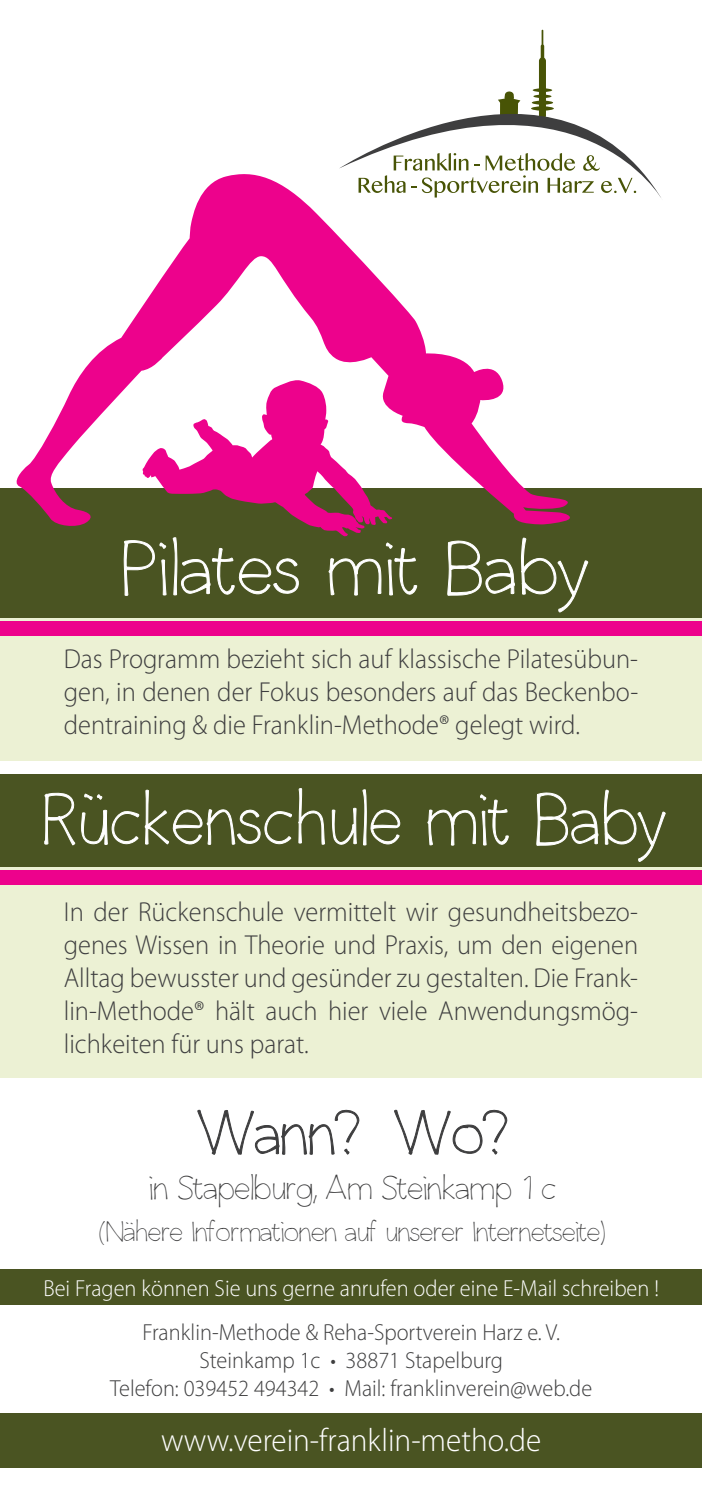
<style>
.page{position:relative;width:702px;height:1489px;background:#fff}
.page>*{position:absolute;margin:0;border:0;box-sizing:border-box;transform-origin:0 0}
.t1{font:300 72.5px "Claphappy";letter-spacing:.03em;color:#fff}
.t2{font:300 70px "Claphappy";letter-spacing:.03em;color:#fff;scale:.95 1}
.t3{font:300 60px "Claphappy";color:#3e3e3f}
.t4{font:300 32.5px "Myriad Pro";color:#fff;scale:.96 1}
.t5{font:300 32.5px "Claphappy";color:#3e3e3f}
.t6{font:300 27.5px/33px "Myriad Pro";color:#3e3e3f;text-align:justify;scale:.96 1}
.t7{font:300 27.5px "Claphappy";color:#3e3e3f}
.t8{font:300 23.25px/28px "Myriad Pro";color:#3e3e3f;text-align:center;scale:.96 1}
.t9{font:300 23.25px "Myriad Pro";color:#fff;scale:.96 1}
</style>
<div class="page">
<div style="left:0;top:865px;width:702px;height:212px;background:#ecf1d4"></div>
<div style="left:0;top:614px;width:702px;height:146px;background:#ecf1d4"></div>
<div style="left:0;top:774px;width:702px;height:93px;background:#4a5422"></div>
<svg style="left:339px;top:29px;width:322px;height:169px"></svg>
<div style="left:0;top:488px;width:702px;height:129px;background:#4a5422"></div>
<svg style="left:447px;top:540px;width:68px;height:56px"></svg>
<svg style="left:521px;top:537px;width:67px;height:76px"></svg>
<svg style="left:44px;top:792px;width:31px;height:54px"></svg>
<svg style="left:81px;top:760px;width:211px;height:85px"></svg>
<svg style="left:298px;top:788px;width:27px;height:57px"></svg>
<svg style="left:331px;top:789px;width:69px;height:96px"></svg>
<svg style="left:428px;top:794px;width:81px;height:52px"></svg>
<svg style="left:536px;top:792px;width:62px;height:54px"></svg>
<svg style="left:604px;top:789px;width:61px;height:73px"></svg>
<svg style="left:197px;top:1109px;width:162px;height:46px"></svg>
<svg style="left:394px;top:1109px;width:113px;height:46px"></svg>
<div style="left:0;top:870px;width:702px;height:14px;background:#ed028c"></div>
<div style="left:0;top:621px;width:702px;height:14px;background:#ed028c"></div>
<div style="left:0;top:1269px;width:702px;height:35px;background:#4a5422"></div>
<div style="left:0;top:1412px;width:702px;height:55px;background:#4a5422"></div>
<svg style="left:16px;top:169px;width:563px;height:357px"></svg>
<svg style="left:123px;top:378px;width:294px;height:258px"></svg>
<h1 class="t1" style="left:116px;top:535px;width:471px">Pilates mit Baby</h1>
<p class="t6" style="left:64px;top:643px;width:599px">Das Programm bezieht sich auf klassische Pilatesübun&shy;gen, in denen der Fokus besonders auf das Beckenbo&shy;dentraining &amp; die Franklin-Methode® gelegt wird.</p>
<h2 class="t2" style="left:38px;top:787px;width:659px">Rückenschule mit Baby</h2>
<p class="t6" style="left:64px;top:895px;width:599px">In der Rückenschule vermittelt wir gesundheitsbezo&shy;genes Wissen in Theorie und Praxis, um den eigenen Alltag bewusster und gesünder zu gestalten. Die Frank&shy;lin-Methode® hält auch hier viele Anwendungsmög&shy;lichkeiten für uns parat.</p>
<h3 class="t3" style="left:197px;top:1105px;width:310px">Wann? Wo?</h3>
<p class="t5" style="left:147px;top:1172px;width:408px">in Stapelburg, Am Steinkamp 1 c</p>
<p class="t7" style="left:98px;top:1219px;width:507px">(Nähere Informationen auf unserer Internetseite)</p>
<p class="t9" style="left:44px;top:1274px;width:642px">Bei Fragen können Sie uns gerne anrufen oder eine E-Mail schreiben !</p>
<p class="t8" style="left:110px;top:1318px;width:503px">Franklin-Methode &amp; Reha-Sportverein Harz e. V.<br>Steinkamp 1c • 38871 Stapelburg<br>Telefon: 039452 494342 • Mail: franklinverein@web.de</p>
<p class="t4" style="left:161px;top:1421px;width:397px">www.verein-franklin-metho.de</p>
</div>
